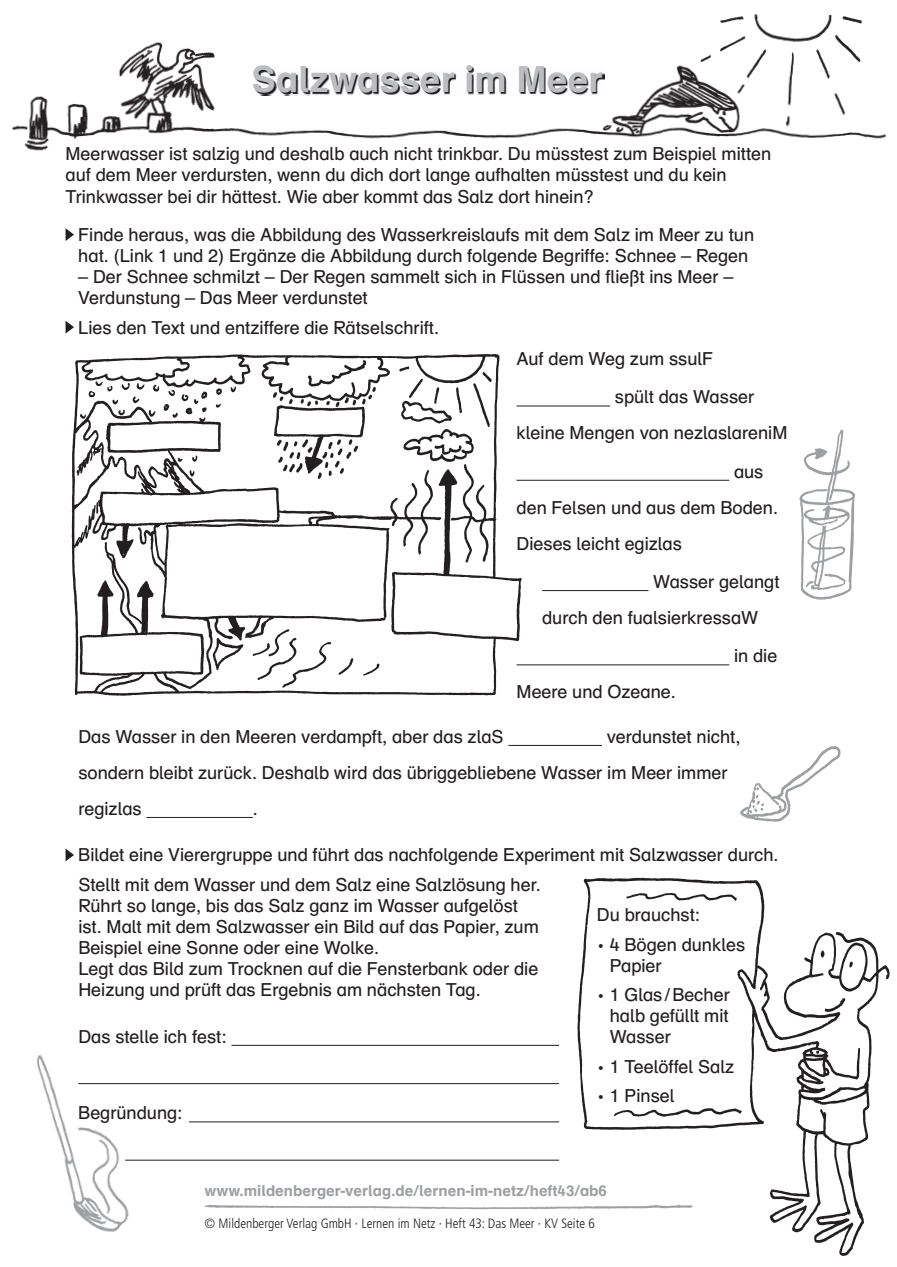
<style>
.page{position:relative;width:897px;height:1267px;background:#fff}
.page>*{position:absolute;margin:0;border:0;box-sizing:border-box;transform-origin:0 0}
.t1{font:700 36px "Schulbuch Nord OT";color:#bcbdc0}
.t2{font:18px/21px "Schulbuch Nord OT";color:#231f20}
.t3{font:700 15px "Schulbuch Nord OT";color:#9d9fa2}
.t4{font:300 condensed 13.5px "Frutiger LT Std";color:#231f20}
</style>
<div class="page">
<img style="left:12px;top:14px;width:875px;height:137px">
<img style="left:71px;top:353px;width:457px;height:343px">
<img style="left:740px;top:746px;width:100px;height:76px">
<img style="left:799px;top:429px;width:56px;height:171px">
<img style="left:37px;top:1054px;width:100px;height:178px">
<img style="left:577px;top:877px;width:313px;height:379px">
<img style="left:204px;top:1201px;width:496px;height:10px">
<img style="left:255px;top:67px;width:349px;height:28px">
<svg style="left:66px;top:228px;width:8px;height:13px"></svg>
<svg style="left:66px;top:321px;width:8px;height:12px"></svg>
<hr style="left:516px;top:405px;width:94px;height:1px;background:#231f20">
<hr style="left:516px;top:480px;width:213px;height:1px;background:#231f20">
<hr style="left:542px;top:590px;width:106px;height:1px;background:#231f20">
<hr style="left:516px;top:664px;width:213px;height:1px;background:#231f20">
<hr style="left:508px;top:745px;width:94px;height:1px;background:#231f20">
<hr style="left:146px;top:817px;width:107px;height:1px;background:#231f20">
<svg style="left:66px;top:849px;width:8px;height:12px"></svg>
<hr style="left:231px;top:1044px;width:328px;height:1px;background:#231f20">
<hr style="left:78px;top:1083px;width:481px;height:1px;background:#231f20">
<hr style="left:189px;top:1121px;width:370px;height:1px;background:#231f20">
<hr style="left:125px;top:1159px;width:434px;height:1px;background:#231f20">
<h1 class="t1" style="left:251px;top:56px;width:353px">Salzwasser im Meer</h1>
<p class="t2" style="left:66px;top:143px;width:707px;line-height:21.6px">Meerwasser ist salzig und deshalb auch nicht trinkbar. Du müsstest zum Beispiel mitten auf dem Meer verdursten, wenn du dich dort lange aufhalten müsstest und du kein<br>Trinkwasser bei dir hättest. Wie aber kommt das Salz dort hinein?</p>
<p class="t2" style="left:78px;top:224px;width:677px">Finde heraus, was die Abbildung des Wasserkreislaufs mit dem Salz im Meer zu tun hat. (Link 1 und 2) Ergänze die Abbildung durch folgende Begriffe: Schnee – Regen</p>
<p class="t2" style="left:78px;top:266px;width:656px">– Der Schnee schmilzt – Der Regen sammelt sich in Flüssen und fließt ins Meer –<br>Verdunstung – Das Meer verdunstet</p>
<p class="t2" style="left:78px;top:317px;width:362px">Lies den Text und entziffere die Rätselschrift.</p>
<p class="t2" style="left:615px;top:340px;width:141px;line-height:38.2px;text-indent:-98px">Auf dem Weg zum ssulF spült das Wasser</p>
<p class="t2" style="left:734px;top:414px;width:55px;line-height:38.2px;text-indent:-217px">kleine Mengen von nezlaslareniM aus</p>
<p class="t2" style="left:516px;top:489px;width:263px;line-height:36px">den Felsen und aus dem Boden.<br>Dieses leicht egizlas</p>
<p class="t2" style="left:542px;top:564px;width:239px;line-height:36px;text-indent:111px">Wasser gelangt durch den fualsierkressaW</p>
<p class="t2" style="left:734px;top:645px;width:45px">in die</p>
<p class="t2" style="left:516px;top:681px;width:161px">Meere und Ozeane.</p>
<p class="t2" style="left:78px;top:726px;width:427px">Das Wasser in den Meeren verdampft, aber das zlaS</p>
<p class="t2" style="left:78px;top:718px;width:663px;line-height:36px;text-indent:528px">verdunstet nicht, sondern bleibt zurück. Deshalb wird das übriggebliebene Wasser im Meer immer regizlas</p>
<p class="t2" style="left:253px;top:798px;width:7px">.</p>
<p class="t2" style="left:78px;top:840px;width:701px;line-height:29.5px">Bildet eine Vierergruppe und führt das nachfolgende Experiment mit Salzwasser durch.<br>Stellt mit dem Wasser und dem Salz eine Salzlösung her.</p>
<p class="t2" style="left:78px;top:895px;width:462px">Rührt so lange, bis das Salz ganz im Wasser aufgelöst ist. Malt mit dem Salzwasser ein Bild auf das Papier, zum Beispiel eine Sonne oder eine Wolke.<br>Legt das Bild zum Trocknen auf die Fensterbank oder die Heizung und prüft das Ergebnis am nächsten Tag.</p>
<p class="t2" style="left:78px;top:1026px;width:150px">Das stelle ich fest:</p>
<p class="t2" style="left:597px;top:904px;width:105px">Du brauchst:</p>
<p class="t2" style="left:609px;top:934px;width:137px;text-indent:-13px">• 4 Bögen dunkles<br>Papier</p>
<p class="t2" style="left:609px;top:984px;width:122px;text-align:justify;text-indent:-13px">• 1 Glas / Becher halb gefüllt mit Wasser</p>
<p class="t2" style="left:597px;top:1056px;width:139px">• 1 Teelöffel Salz</p>
<p class="t2" style="left:597px;top:1085px;width:79px">• 1 Pinsel</p>
<p class="t2" style="left:78px;top:1102px;width:106px">Begründung:</p>
<p class="t3" style="left:204px;top:1180px;width:404px">www.mildenberger-verlag.de/lernen-im-netz/heft43/ab6</p>
<p class="t4" style="left:204px;top:1215px;width:392px">© Mildenberger Verlag GmbH · Lernen im Netz · Heft 43: Das Meer · KV Seite 6</p>
</div>
